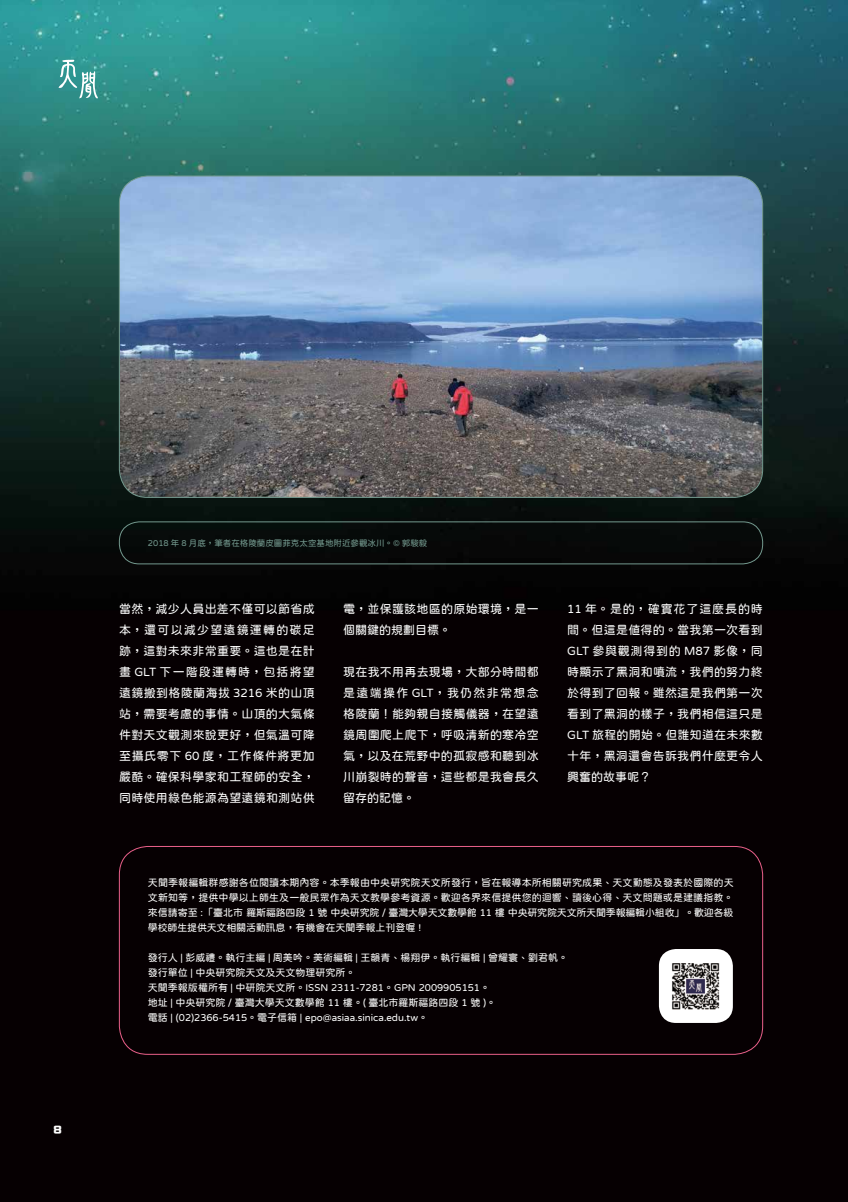
<style>
.page{position:relative;width:848px;height:1202px;background:#fff}
.page>*{position:absolute;margin:0;border:0;box-sizing:border-box;transform-origin:0 0}
.t1{font:12px/21px "jf openhuninn 1.1";letter-spacing:.02em;color:#fff;text-align:justify}
.t2{font:10px/15px "jf openhuninn 1.1";color:#fff;text-align:justify}
.t3{font:9px "CP & TRANS";color:#fff}
.t4{font:8.5px "jf openhuninn 1.1";color:#73998e}
</style>
<div class="page">
<img style="left:0;top:0;width:848px;height:1202px">
<div style="left:119px;top:846px;width:644px;height:208px;border:1px solid #ea608a;border-radius:28px"></div>
<img style="left:119px;top:176px;width:643px;height:321px">
<div style="left:119px;top:522px;width:644px;height:42px;border:1px solid #73998e;border-radius:20px"></div>
<svg style="left:58px;top:60px;width:40px;height:38px;background:#62aeaa"></svg>
<img style="left:659px;top:949px;width:74px;height:74px">
<p class="t3" style="left:54px;top:1125px;width:9px">8</p>
<p class="t4" style="left:148px;top:537px;width:281px">2018 年 8 月底，筆者在格陵蘭皮圖菲克太空基地附近參觀冰川。© 郭駿毅</p>
<p class="t1" style="left:119px;top:598px;width:197px">當然，減少人員出差不僅可以節省成本，還可以減少望遠鏡運轉的碳足跡，這對未來非常重要。這也是在計畫 GLT 下一階段運轉時，包括將望遠鏡搬到格陵蘭海拔 3216 米的山頂站，需要考慮的事情。山頂的大氣條件對天文觀測來說更好，但氣溫可降至攝氏零下 60 度，工作條件將更加嚴酷。確保科學家和工程師的安全，同時使用綠色能源為望遠鏡和測站供</p>
<p class="t1" style="left:343px;top:598px;width:197px">電，並保護該地區的原始環境，是一個關鍵的規劃目標。</p>
<p class="t1" style="left:343px;top:661px;width:197px">現在我不用再去現場，大部分時間都是遠端操作 GLT，我仍然非常想念格陵蘭！能夠親自接觸儀器，在望遠鏡周圍爬上爬下，呼吸清新的寒冷空氣，以及在荒野中的孤寂感和聽到冰川崩裂時的聲音，這些都是我會長久留存的記憶。</p>
<p class="t1" style="left:567px;top:598px;width:197px">11 年。是的，確實花了這麼長的時間。但這是值得的。當我第一次看到GLT 參與觀測得到的 M87 影像，同時顯示了黑洞和噴流，我們的努力終於得到了回報。雖然這是我們第一次看到了黑洞的樣子，我們相信這只是GLT 旅程的開始。但誰知道在未來數十年，黑洞還會告訴我們什麼更令人興奮的故事呢？</p>
<p class="t2" style="left:148px;top:875px;width:587px">天聞季報編輯群感謝各位閱讀本期內容。本季報由中央研究院天文所發行，旨在報導本所相關研究成果、天文動態及發表於國際的天文新知等，提供中學以上師生及一般民眾作為天文教學參考資源。歡迎各界來信提供您的迴響、讀後心得、天文問題或是建議指教。來信請寄至 :「臺北市 羅斯福路四段 1 號 中央研究院 / 臺灣大學天文數學館 11 樓 中央研究院天文所天聞季報編輯小組收」。歡迎各級學校師生提供天文相關活動訊息，有機會在天聞季報上刊登喔 !</p>
<p class="t2" style="left:148px;top:950px;width:421px;text-align:left">發行人 | 彭威禮。執行主編 | 周美吟。美術編輯 | 王韻青、楊翔伊。執行編輯 | 曾耀寰、劉君帆。發行單位 | 中央研究院天文及天文物理研究所。<br>天聞季報版權所有 | 中研院天文所。ISSN 2311-7281。GPN 2009905151。<br>地址 | 中央研究院 / 臺灣大學天文數學館 11 樓。( 臺北市羅斯福路四段 1 號 )。<br>電話 | (02)2366-5415。電子信箱 | epo@asiaa.sinica.edu.tw。</p>
</div>
